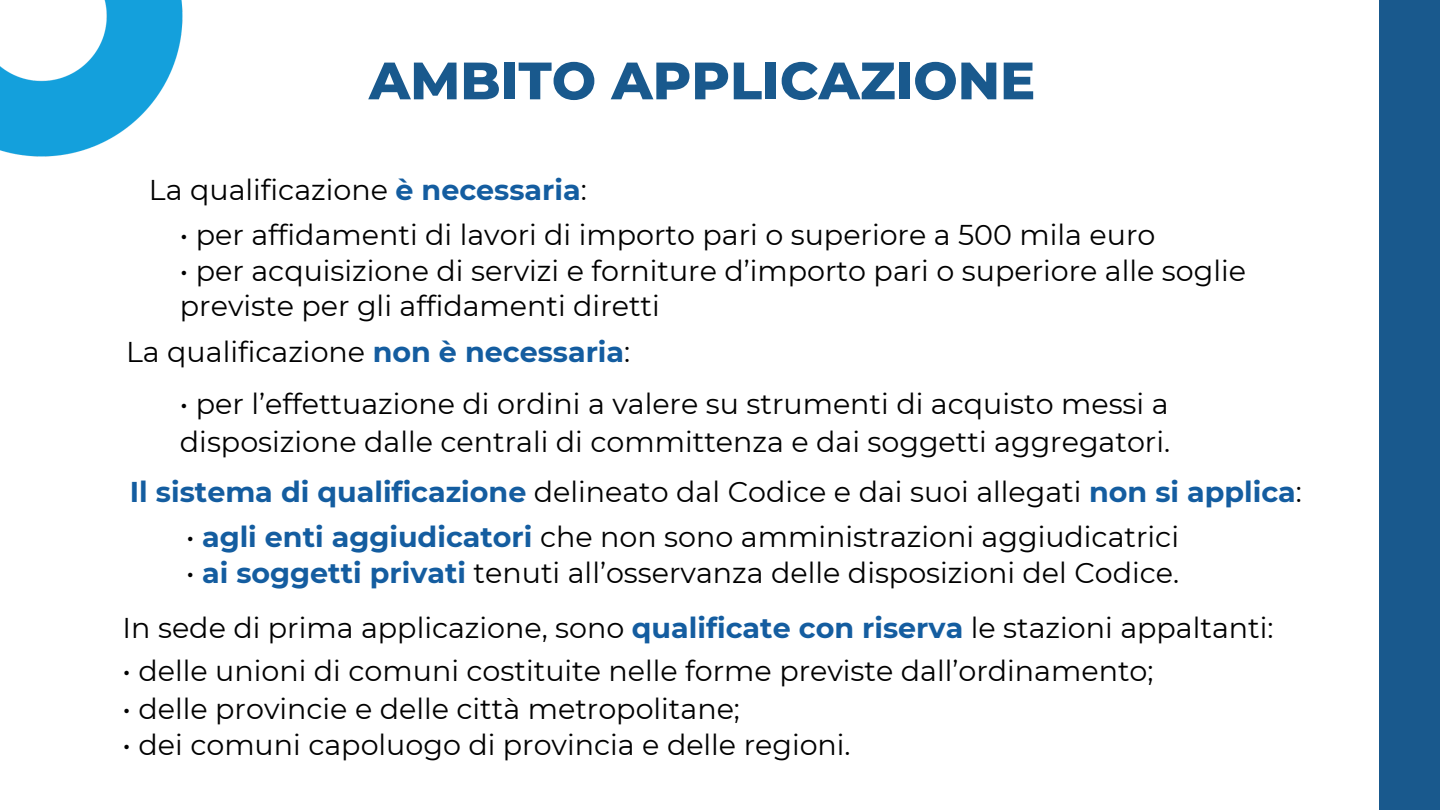
<style>
.page{position:relative;width:1440px;height:810px;background:#fff}
.page>*{position:absolute;margin:0;border:0;box-sizing:border-box;transform-origin:0 0}
.t1{font:800 52.5px "Montserrat";color:#19598d}
.t2{font:28.5px "Montserrat";color:#000}
.t3{font:700 28.5px "Montserrat";color:#145da0}
.s1{font-weight:700;color:#145da0}
.s2{font-weight:400;color:#000}
</style>
<div class="page">
<img style="left:0;top:0;width:183px;height:157px">
<div style="left:1380px;top:0;width:60px;height:810px;background:#19598d"></div>
<p class="t1" style="left:369px;top:49px;width:668px">AMBITO APPLICAZIONE</p>
<h1 class="t2" style="left:149px;top:172px;width:439px">La qualificazione <span class="s1">è necessaria</span>:</h1>
<p class="t2" style="left:180px;top:218px;width:977px">• per affidamenti di lavori di importo pari o superiore a 500 mila euro</p>
<p class="t2" style="left:180px;top:254px;width:1068px">• per acquisizione di servizi e forniture d’importo pari o superiore alle soglie</p>
<p class="t2" style="left:180px;top:289px;width:481px">previste per gli affidamenti diretti</p>
<p class="t2" style="left:126px;top:335px;width:506px">La qualificazione <span class="s1">non è necessaria</span>:</p>
<p class="t2" style="left:180px;top:387px;width:990px">• per l’effettuazione di ordini a valere su strumenti di acquisto messi a</p>
<p class="t2" style="left:180px;top:424px;width:992px">disposizione dalle centrali di committenza e dai soggetti aggregatori.</p>
<p class="t3" style="left:130px;top:474px;width:1174px">Il sistema di qualificazione <span class="s2">delineato dal Codice e dai suoi allegati</span> non si applica<span class="s2">:</span></p>
<p class="t2" style="left:186px;top:520px;width:994px">• <span class="s1">agli enti aggiudicatori</span> che non sono amministrazioni aggiudicatrici</p>
<p class="t2" style="left:186px;top:556px;width:995px">• <span class="s1">ai soggetti privati</span> tenuti all’osservanza delle disposizioni del Codice.</p>
<p class="t2" style="left:123px;top:610px;width:1152px">In sede di prima applicazione, sono <span class="s1">qualificate con riserva</span> le stazioni appaltanti:</p>
<p class="t2" style="left:123px;top:654px;width:1032px">• delle unioni di comuni costituite nelle forme previste dall’ordinamento;</p>
<p class="t2" style="left:123px;top:691px;width:619px">• delle provincie e delle città metropolitane;</p>
<p class="t2" style="left:123px;top:727px;width:730px">• dei comuni capoluogo di provincia e delle regioni.</p>
</div>
